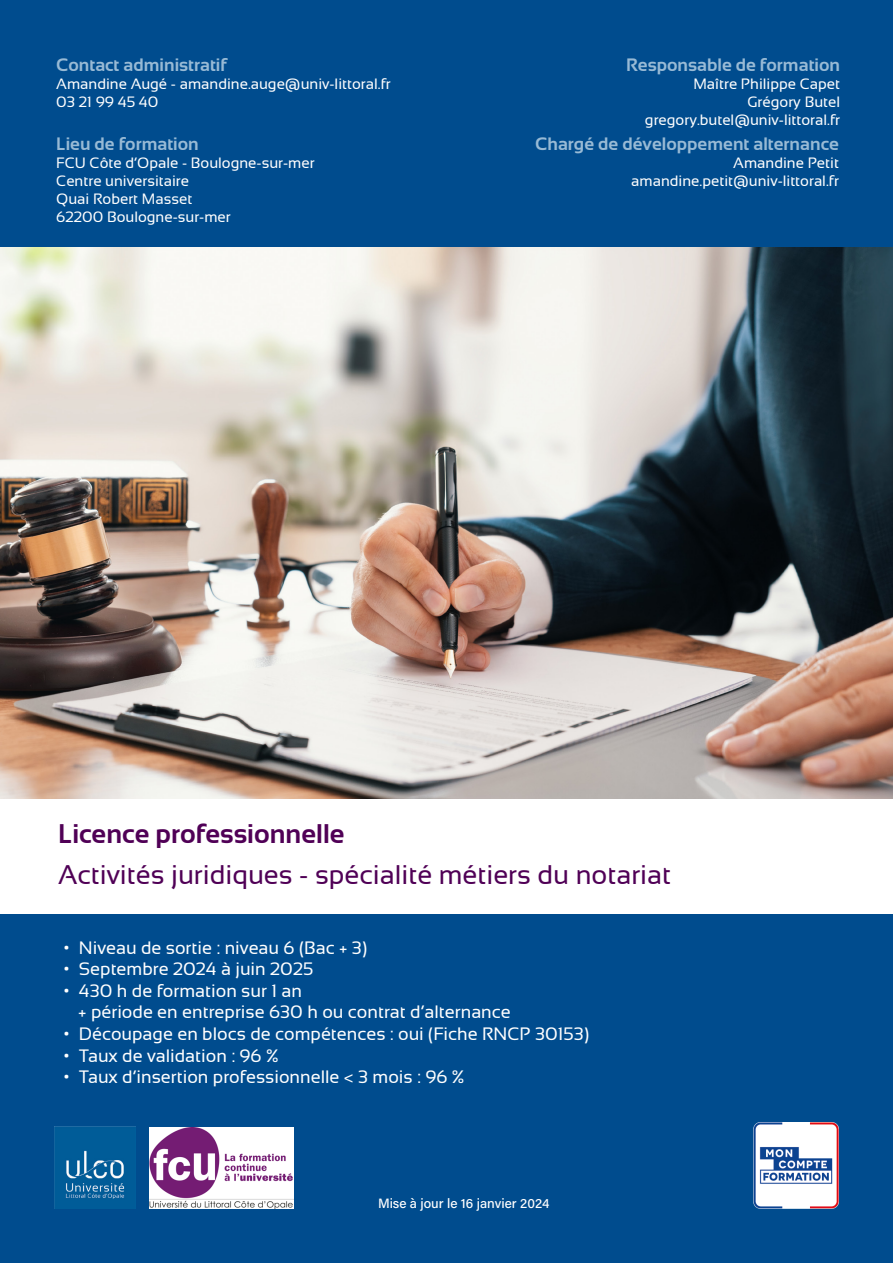
<style>
.page{position:relative;width:893px;height:1263px;background:#fff}
.page>*{position:absolute;margin:0;border:0;box-sizing:border-box;transform-origin:0 0}
.t1{font:27px "Sansation";color:#500056}
.t2{font:700 27px "Sansation";color:#500056}
.t3{font:18px "Sansation";color:#fff}
.t4{font:700 18px "Sansation";color:#98bad5}
.t5{font:15px "Sansation";color:#fff}
.t6{font:13.5px "Acumin Variable Concept";color:#fff}
</style>
<div class="page">
<img style="left:0;top:246px;width:893px;height:553px">
<div style="left:0;top:808px;width:893px;height:455px;background:#004c8e"></div>
<div style="left:0;top:0;width:893px;height:246px;background:#004c8e"></div>
<img style="left:54px;top:1126px;width:82px;height:82px">
<img style="left:149px;top:1127px;width:144px;height:82px">
<div style="left:0;top:799px;width:893px;height:115px;background:#fff"></div>
<img style="left:754px;top:1123px;width:85px;height:85px">
<p class="t4" style="left:56px;top:55px;width:172px">Contact administratif</p>
<p class="t5" style="left:56px;top:76px;width:336px">Amandine Augé - amandine.auge@univ-littoral.fr</p>
<p class="t5" style="left:56px;top:94px;width:104px">03 21 99 45 40</p>
<p class="t4" style="left:56px;top:134px;width:144px">Lieu de formation</p>
<p class="t5" style="left:56px;top:155px;width:260px">FCU Côte d’Opale - Boulogne-sur-mer</p>
<p class="t5" style="left:56px;top:173px;width:134px">Centre universitaire</p>
<p class="t5" style="left:56px;top:191px;width:138px">Quai Robert Masset</p>
<p class="t5" style="left:56px;top:209px;width:176px">62200 Boulogne-sur-mer</p>
<p class="t4" style="left:626px;top:55px;width:215px">Responsable de formation</p>
<p class="t5" style="left:693px;top:76px;width:148px">Maître Philippe Capet</p>
<p class="t5" style="left:747px;top:94px;width:94px">Grégory Butel</p>
<p class="t5" style="left:645px;top:112px;width:197px">gregory.butel@univ-littoral.fr</p>
<p class="t4" style="left:535px;top:134px;width:305px">Chargé de développement alternance</p>
<p class="t5" style="left:733px;top:155px;width:107px">Amandine Petit</p>
<p class="t5" style="left:631px;top:173px;width:209px">amandine.petit@univ-littoral.fr</p>
<p class="t2" style="left:58px;top:818px;width:288px">Licence professionnelle</p>
<p class="t1" style="left:58px;top:860px;width:614px">Activités juridiques - spécialité métiers du notariat</p>
<p class="t3" style="left:64px;top:937px;width:305px">• Niveau de sortie : niveau 6 (Bac + 3)</p>
<p class="t3" style="left:64px;top:959px;width:251px">• Septembre 2024 à juin 2025</p>
<p class="t3" style="left:64px;top:980px;width:240px">• 430 h de formation sur 1 an</p>
<p class="t3" style="left:78px;top:1002px;width:434px">+ période en entreprise 630 h ou contrat d’alternance</p>
<p class="t3" style="left:64px;top:1024px;width:527px">• Découpage en blocs de compétences : oui (Fiche RNCP 30153)</p>
<p class="t3" style="left:64px;top:1045px;width:216px">• Taux de validation : 96 %</p>
<p class="t3" style="left:64px;top:1067px;width:402px">• Taux d’insertion professionnelle &lt; 3 mois : 96 %</p>
<p class="t6" style="left:378px;top:1194px;width:173px">Mise à jour le 16 janvier 2024</p>
</div>
